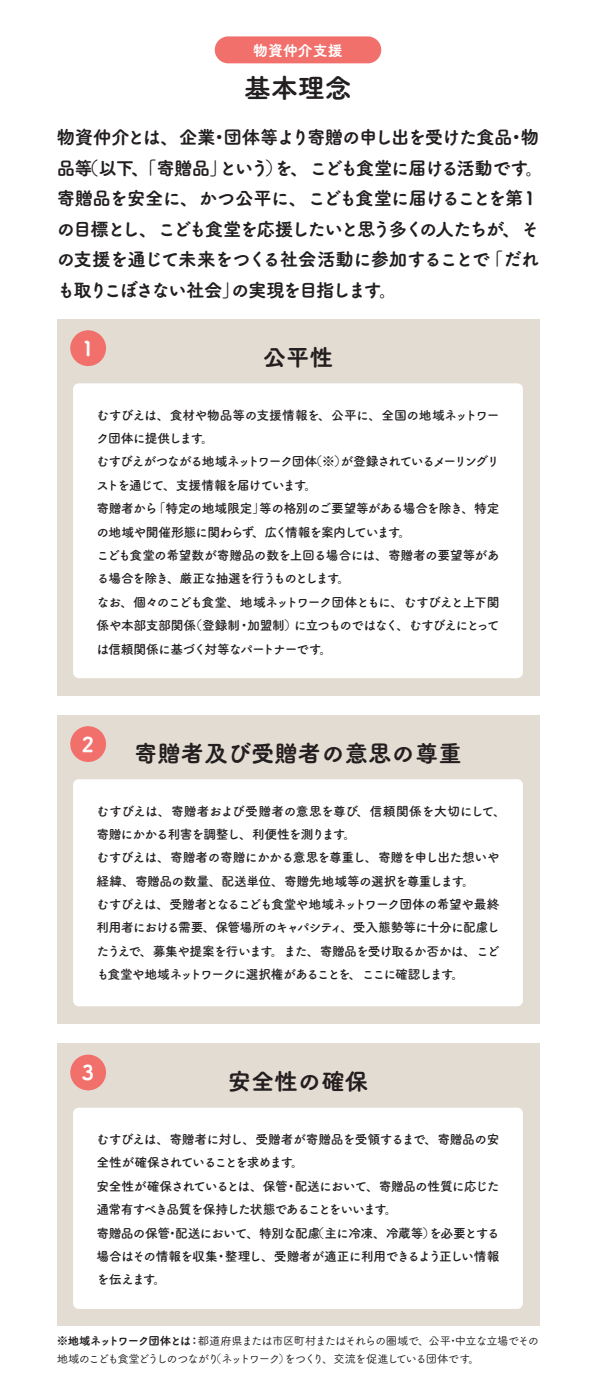
<style>
.page{position:relative;width:596px;height:1389px;background:#fff}
.page>*{position:absolute;margin:0;border:0;box-sizing:border-box;transform-origin:0 0}
.t1{font:26.9px "Tsuku A Rd Gothic Std E";color:#231f20}
.t2{font:23.4px "Tsuku A Rd Gothic Std E";color:#231f20}
.t3{font:20.4px "Tsuku A Rd Gothic Std E";color:#fff}
.t4{font:18.4px/30.5px "Tsuku A Rd Gothic Std E";letter-spacing:-.105em;color:#231f20;text-align:right}
.t5{font:18.4px/30.5px "Tsuku A Rd Gothic Std E";letter-spacing:-.055em;color:#231f20}
.t6{font:18.4px "Tsuku A Rd Gothic Std E";letter-spacing:-.085em;color:#231f20}
.t7{font:18.4px "Tsuku A Rd Gothic Std E";letter-spacing:-.12em;color:#231f20}
.t8{font:14.9px "Tsuku A Rd Gothic Std E";color:#fff}
.t9{font:12.8px/23.4px "Tsuku A Rd Gothic Std B";letter-spacing:-.065em;color:#231f20}
.t10{font:12.8px/23.4px "Tsuku A Rd Gothic Std B";letter-spacing:-.04em;color:#231f20}
.t11{font:12.8px/23.4px "Tsuku A Rd Gothic Std B";letter-spacing:-.105em;color:#231f20;text-align:right}
.t12{font:12.8px/23.4px "Tsuku A Rd Gothic Std B";letter-spacing:-.035em;color:#231f20}
.t13{font:12.8px/23.4px "Tsuku A Rd Gothic Std B";letter-spacing:-.085em;color:#231f20}
.t14{font:12.8px "Tsuku A Rd Gothic Std B";letter-spacing:-.115em;color:#231f20}
.t15{font:12.8px "Tsuku A Rd Gothic Std B";letter-spacing:-.1em;color:#231f20}
.t16{font:12.8px/23.4px "Tsuku A Rd Gothic Std B";letter-spacing:-.09em;color:#231f20;text-align:right}
.t17{font:12.8px "Tsuku A Rd Gothic Std B";letter-spacing:-.045em;color:#231f20}
.t18{font:12.8px "Tsuku A Rd Gothic Std B";letter-spacing:-.13em;color:#231f20}
.t19{font:12.8px "Tsuku A Rd Gothic Std B";letter-spacing:-.135em;color:#231f20}
.t20{font:12.8px "Tsuku A Rd Gothic Std B";letter-spacing:-.02em;color:#231f20}
.t21{font:12.8px "Tsuku A Rd Gothic Std B";letter-spacing:-.03em;color:#231f20}
.t22{font:11.3px "Tsuku A Rd Gothic Std M";letter-spacing:-.065em;color:#231f20}
.t23{font:11.3px "Tsuku A Rd Gothic Std M";letter-spacing:-.095em;color:#231f20}
.t24{font:11.3px "Tsuku A Rd Gothic Std M";letter-spacing:-.125em;color:#231f20}
.t25{font:11.3px "Tsuku A Rd Gothic Std E";letter-spacing:-.09em;color:#231f20}
</style>
<div class="page">
<div style="left:57px;top:319px;width:482px;height:376px;background:#e3dcd2"></div>
<div style="left:57px;top:715px;width:482px;height:308px;background:#e3dcd2"></div>
<div style="left:57px;top:1043px;width:482px;height:283px;background:#e3dcd2"></div>
<div style="left:73px;top:383px;width:449px;height:295px;background:#fff;border-radius:6px"></div>
<div style="left:73px;top:779px;width:449px;height:227px;background:#fff;border-radius:6px"></div>
<div style="left:73px;top:1108px;width:449px;height:201px;background:#fff;border-radius:6px"></div>
<div style="left:214px;top:36px;width:167px;height:27px;background:#f2706c;border-radius:13px"></div>
<div style="left:70px;top:330px;width:36px;height:36px;background:#f2706c;border-radius:50%"></div>
<div style="left:70px;top:726px;width:36px;height:36px;background:#f2706c;border-radius:50%"></div>
<div style="left:70px;top:1055px;width:36px;height:35px;background:#f2706c;border-radius:50%"></div>
<p class="t8" style="left:253px;top:38px;width:91px">物資仲介支援</p>
<p class="t1" style="left:244px;top:67px;width:109px">基本理念</p>
<p class="t5" style="left:57px;top:121px;width:483px">物資仲介とは、企業団体等より寄贈の申し出を受けた食品物</p>
<p class="t6" style="left:210px;top:123px;width:20px">・</p>
<p class="t6" style="left:506px;top:123px;width:20px">・</p>
<p class="t6" style="left:80px;top:153px;width:55px">（以下</p>
<p class="t6" style="left:265px;top:153px;width:265px">を）、こども食堂に届ける活動です</p>
<p class="t6" style="left:131px;top:153px;width:98px">、「寄贈品」</p>
<p class="t6" style="left:57px;top:153px;width:38px">品等</p>
<p class="t4" style="left:57px;top:182px;width:483px">寄贈品を安全に、かつ公平に、こども食堂に届けることを第１の目標とし、こども食堂を応援したいと思う多くの人たちが、そ「だれ</p>
<p class="t6" style="left:219px;top:153px;width:51px">という</p>
<p class="t6" style="left:525px;top:153px;width:20px">。</p>
<p class="t5" style="left:379px;top:243px;width:112px;text-indent:-322px">の支援を通じて未来をつくる社会活動に参加することで。</p>
<p class="t7" style="left:57px;top:275px;width:185px">も取りこぼさない社会」</p>
<p class="t4" style="left:231px;top:273px;width:152px">の実現を目指します</p>
<p class="t3" style="left:82px;top:332px;width:14px">1</p>
<p class="t2" style="left:263px;top:339px;width:72px">公平性</p>
<p class="t12" style="left:201px;top:402px;width:299px;text-indent:-105px">むすびえは、食材や物品等の支援情報を、公平に、全国の地域ネットワー。</p>
<p class="t9" style="left:96px;top:426px;width:108px">ク団体に提供します</p>
<p class="t18" style="left:340px;top:452px;width:160px">が登録されているメーリングリ</p>
<p class="t9" style="left:309px;top:449px;width:39px">（※）</p>
<p class="t16" style="left:96px;top:449px;width:222px">むすびえがつながる地域ネットワーク団体。</p>
<p class="t11" style="left:96px;top:473px;width:211px">ストを通じて、支援情報を届けています</p>
<p class="t9" style="left:259px;top:496px;width:241px">等の格別のご要望等がある場合を除き、特定</p>
<p class="t20" style="left:153px;top:498px;width:114px">「特定の地域限定」</p>
<p class="t9" style="left:96px;top:496px;width:62px">寄贈者から</p>
<p class="t9" style="left:96px;top:519px;width:159px">の地域や開催形態に関わらず</p>
<p class="t10" style="left:337px;top:543px;width:163px;text-indent:-241px">こども食堂の希望数が寄贈品の数を上回る場合には、寄贈者の要望等があ。</p>
<p class="t19" style="left:252px;top:522px;width:150px">、広く情報を案内しています</p>
<p class="t9" style="left:398px;top:519px;width:14px">。</p>
<p class="t14" style="left:96px;top:569px;width:244px">る場合を除き、厳正な抽選を行うものとします</p>
<p class="t11" style="left:96px;top:589px;width:404px">なお、個々のこども食堂、地域ネットワーク団体ともに、むすびえと上下関に立つものではなく、むすびえにとって</p>
<p class="t9" style="left:189px;top:613px;width:52px">（登録制</p>
<p class="t9" style="left:247px;top:613px;width:51px">加盟制）</p>
<p class="t21" style="left:96px;top:615px;width:101px">係や本部支部関係</p>
<p class="t9" style="left:237px;top:613px;width:14px">・</p>
<p class="t9" style="left:96px;top:636px;width:226px">は信頼関係に基づく対等なパートナーです</p>
<p class="t9" style="left:319px;top:636px;width:14px">。</p>
<p class="t3" style="left:82px;top:728px;width:14px">2</p>
<p class="t2" style="left:134px;top:735px;width:329px">寄贈者及び受贈者の意思の尊重</p>
<p class="t12" style="left:343px;top:798px;width:164px;text-indent:-247px">むすびえは、寄贈者および受贈者の意思を尊び、信頼関係を大切にして、。</p>
<p class="t9" style="left:96px;top:822px;width:250px">寄贈にかかる利害を調整し、利便性を測ります</p>
<p class="t9" style="left:462px;top:845px;width:39px;text-indent:-365px">むすびえは、寄贈者の寄贈にかかる意思を尊重し、寄贈を申し出た想いや。</p>
<p class="t10" style="left:96px;top:868px;width:369px">経緯、寄贈品の数量、配送単位、寄贈先地域等の選択を尊重します</p>
<p class="t9" style="left:96px;top:892px;width:404px;text-align:right">むすびえは、受贈者となるこども食堂や地域ネットワーク団体の希望や最終、受入態勢等に十分に配慮し</p>
<p class="t13" style="left:270px;top:915px;width:230px;text-indent:-174px">利用者における需要、保管場所のキャパシティ<br>。また、寄贈品を受け取るか否かは、こど</p>
<p class="t13" style="left:96px;top:939px;width:178px">たうえで、募集や提案を行います</p>
<p class="t14" style="left:96px;top:965px;width:358px">も食堂や地域ネットワークに選択権があることを、ここに確認します</p>
<p class="t9" style="left:451px;top:962px;width:14px">。</p>
<p class="t3" style="left:82px;top:1057px;width:14px">3</p>
<p class="t2" style="left:227px;top:1063px;width:142px">安全性の確保</p>
<p class="t10" style="left:96px;top:1127px;width:404px;text-align:center">むすびえは、寄贈者に対し、受贈者が寄贈品を受領するまで、寄贈品の安。</p>
<p class="t15" style="left:96px;top:1153px;width:198px">全性が確保されていることを求めます</p>
<p class="t16" style="left:96px;top:1173px;width:193px">安全性が確保されているとは、保管</p>
<p class="t9" style="left:294px;top:1173px;width:206px">配送において、寄贈品の性質に応じた</p>
<p class="t9" style="left:284px;top:1173px;width:14px">・</p>
<p class="t15" style="left:96px;top:1199px;width:292px">通常有すべき品質を保持した状態であることをいいます</p>
<p class="t17" style="left:311px;top:1223px;width:189px">（主に冷凍、冷蔵等を必要とする</p>
<p class="t9" style="left:384px;top:1197px;width:14px">。</p>
<p class="t9" style="left:422px;top:1220px;width:14px">）</p>
<p class="t9" style="left:96px;top:1220px;width:225px">寄贈品の保管配送において、特別な配慮</p>
<p class="t9" style="left:166px;top:1220px;width:14px">・</p>
<p class="t9" style="left:225px;top:1244px;width:276px">整理し、受贈者が適正に利用できるよう正しい情報</p>
<p class="t9" style="left:96px;top:1244px;width:123px;text-align:center">場合はその情報を収集。</p>
<p class="t9" style="left:215px;top:1244px;width:14px">・</p>
<p class="t9" style="left:96px;top:1267px;width:61px">を伝えます</p>
<p class="t25" style="left:57px;top:1332px;width:136px">※地域ネットワーク団体とは</p>
<p class="t22" style="left:198px;top:1332px;width:342px">都道府県または市区町村またはそれらの圏域で、公平中立な立場でその</p>
<p class="t25" style="left:188px;top:1332px;width:13px">：</p>
<p class="t23" style="left:447px;top:1332px;width:13px">・</p>
<p class="t23" style="left:210px;top:1350px;width:261px">（ネットワークをつくり、交流を促進している団体です</p>
<p class="t23" style="left:278px;top:1350px;width:13px">）</p>
<p class="t24" style="left:57px;top:1350px;width:164px">地域のこども食堂どうしのつながり</p>
<p class="t23" style="left:468px;top:1350px;width:13px">。</p>
</div>
